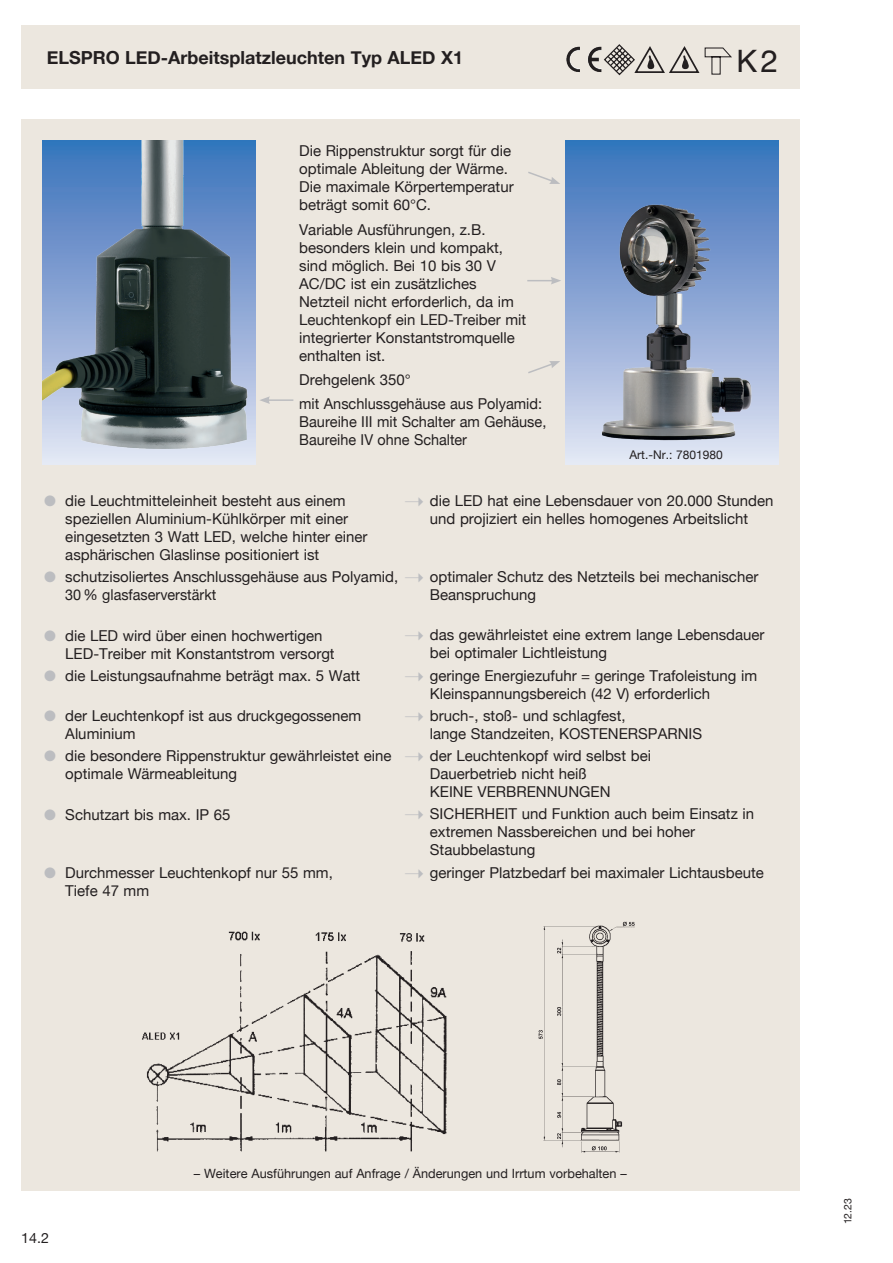
<style>
.page{position:relative;width:893px;height:1263px;background:#fff}
.page>*{position:absolute;margin:0;border:0;box-sizing:border-box;transform-origin:0 0}
.t1{font:29.1px "Helvetica";color:#231f20}
.t2{font:700 18px "Helvetica Neue";color:#231f20}
.t3{font:15px/18px "Helvetica Neue";color:#231f20}
.t4{font:14.25px "Helvetica Neue";color:#231f20}
.t5{font:12.75px "Helvetica Neue";color:#231f20}
.t6{font:12px "Helvetica Neue";color:#231f20}
.t7{font:10.5px "Helvetica Neue";color:#231f20}
.s1{font-size:30.9px}
.s2{color:#bcbdc0}
</style>
<div class="page">
<div style="left:21px;top:26px;width:778px;height:63px;background:#ece7df"></div>
<div style="left:21px;top:119px;width:778px;height:1072px;background:#ece7df"></div>
<img style="left:43px;top:140px;width:212px;height:324px">
<img style="left:566px;top:140px;width:212px;height:323px">
<img style="left:142px;top:931px;width:306px;height:221px">
<img style="left:538px;top:921px;width:97px;height:232px">
<svg style="left:528px;top:172px;width:32px;height:12px"></svg>
<svg style="left:528px;top:361px;width:32px;height:12px"></svg>
<svg style="left:527px;top:277px;width:34px;height:7px"></svg>
<hr style="left:268px;top:399px;width:25px;height:2px;background:#bcbdc0">
<svg style="left:260px;top:396px;width:10px;height:8px"></svg>
<img style="left:566px;top:47px;width:35px;height:25px">
<svg style="left:604px;top:44px;width:128px;height:31px"></svg>
<p class="t2" style="left:47px;top:43px;width:418px">ELSPRO LED-Arbeitsplatzleuchten Typ ALED X1</p>
<p class="t3" style="left:299px;top:143px;width:216px">Die Rippenstruktur sorgt für die optimale Ableitung der Wärme.<br>Die maximale Körpertemperatur beträgt somit 60°C.</p>
<p class="t3" style="left:299px;top:221px;width:229px">Variable Ausführungen, z.B. besonders klein und kompakt, sind möglich. Bei 10 bis 30 V<br>AC/DC ist ein zusätzliches<br>Netzteil nicht erforderlich, da im<br>Leuchtenkopf ein LED-Treiber mit integrierter Konstantstromquelle enthalten ist.</p>
<p class="t3" style="left:299px;top:368px;width:244px;line-height:24.5px">Drehgelenk 350°<br>mit Anschlussgehäuse aus Polyamid:</p>
<p class="t3" style="left:299px;top:414px;width:249px">Baureihe III mit Schalter am Gehäuse,<br>Baureihe IV ohne Schalter</p>
<h1 class="t1" style="left:737px;top:43px;width:83px"><span class="s1">K2</span>K2K2</h1>
<p class="t6" style="left:629px;top:446px;width:95px">Art.-Nr.: 7801980</p>
<p class="t3" style="left:404px;top:492px;width:371px;text-align:center"><span class="s2">➝</span> die LED hat eine Lebensdauer von 20.000 Stunden und projiziert ein helles homogenes Arbeitslicht</p>
<p class="t3" style="left:65px;top:493px;width:304px;text-indent:-21px"><span class="s2">●</span> die Leuchtmitteleinheit besteht aus einem speziellen Aluminium-Kühlkörper mit einer eingesetzten 3 Watt LED, welche hinter einer asphärischen Glaslinse positioniert ist</p>
<p class="t3" style="left:65px;top:569px;width:695px;text-indent:-21px"><span class="s2">●</span> schutzisoliertes Anschlussgehäuse aus Polyamid, <span class="s2">➝</span> optimaler Schutz des Netzteils bei mechanischer<br>30 % glasfaserverstärkt</p>
<p class="t3" style="left:65px;top:627px;width:271px;text-indent:-21px"><span class="s2">●</span> die LED wird über einen hochwertigen<br>LED-Treiber mit Konstantstrom versorgt</p>
<p class="t3" style="left:44px;top:667px;width:318px"><span class="s2">●</span> die Leistungsaufnahme beträgt max. 5 Watt</p>
<p class="t3" style="left:65px;top:708px;width:297px;text-indent:-21px"><span class="s2">●</span> der Leuchtenkopf ist aus druckgegossenem<br>Aluminium</p>
<p class="t3" style="left:65px;top:748px;width:328px;text-indent:-21px"><span class="s2">●</span> die besondere Rippenstruktur gewährleistet eine optimale Wärmeableitung</p>
<p class="t3" style="left:44px;top:806px;width:188px"><span class="s2">●</span> Schutzart bis max. IP 65</p>
<p class="t3" style="left:430px;top:587px;width:108px">Beanspruchung</p>
<p class="t3" style="left:430px;top:627px;width:336px;text-indent:-26px"><span class="s2">➝</span> das gewährleistet eine extrem lange Lebensdauer bei optimaler Lichtleistung</p>
<p class="t3" style="left:430px;top:667px;width:329px;text-indent:-26px"><span class="s2">➝</span> geringe Energiezufuhr = geringe Trafoleistung im<br>Kleinspannungsbereich (42 V) erforderlich</p>
<p class="t3" style="left:430px;top:707px;width:274px;text-indent:-26px"><span class="s2">➝</span> bruch-, stoß- und schlagfest,<br>lange Standzeiten, KOSTENERSPARNIS</p>
<p class="t3" style="left:430px;top:748px;width:223px;text-indent:-26px"><span class="s2">➝</span> der Leuchtenkopf wird selbst bei<br>Dauerbetrieb nicht heiß<br>KEINE VERBRENNUNGEN</p>
<p class="t3" style="left:430px;top:806px;width:326px;text-indent:-26px"><span class="s2">➝</span> SICHERHEIT und Funktion auch beim Einsatz in extremen Nassbereichen und bei hoher<br>Staubbelastung</p>
<p class="t3" style="left:404px;top:864px;width:361px"><span class="s2">➝</span> geringer Platzbedarf bei maximaler Lichtausbeute</p>
<p class="t3" style="left:65px;top:864px;width:269px;text-indent:-21px"><span class="s2">●</span> Durchmesser Leuchtenkopf nur 55 mm,<br>Tiefe 47 mm</p>
<p class="t4" style="left:21px;top:1227px;width:29px">14.2</p>
<p class="t5" style="left:194px;top:1164px;width:434px">– Weitere Ausführungen auf Anfrage / Änderungen und Irrtum vorbehalten –</p>
<p class="t7" style="left:840px;top:1224px;width:28px;rotate:-90deg">12.23</p>
</div>
